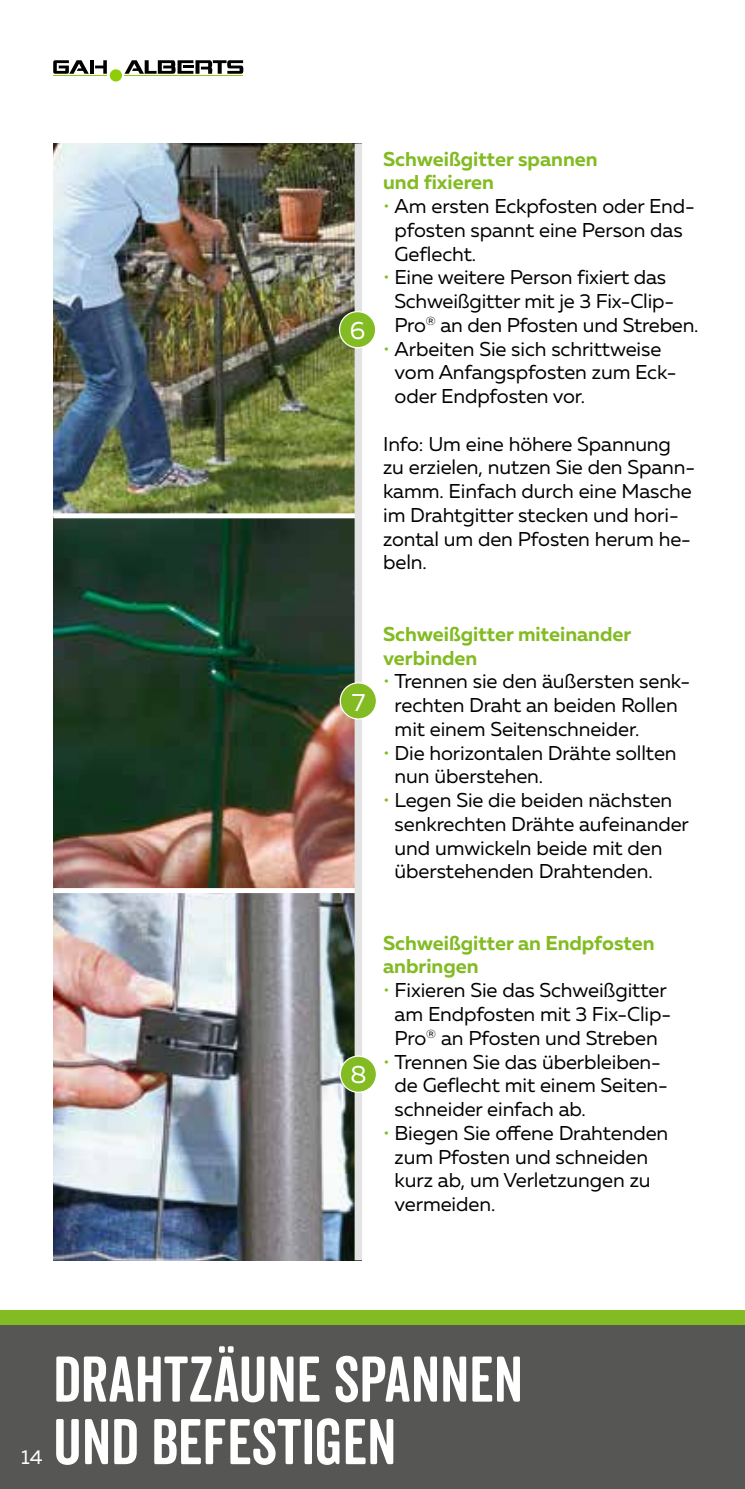
<style>
.page{position:relative;width:745px;height:1489px;background:#fff}
.page>*{position:absolute;margin:0;border:0;box-sizing:border-box;transform-origin:0 0}
.t1{font:62.5px/62.5px "Veneer Clean Soft";color:#fff}
.t2{font:25px "Muller";color:#fff}
.t3{font:20px/23.8px "Muller";letter-spacing:-.005em;color:#000}
.t4{font:700 20px/23.8px "Muller";color:#82bb22}
.t5{font:20px "Muller";color:#fff}
.s1{color:#82bb22}
</style>
<div class="page">
<div style="left:0;top:1310px;width:744px;height:14px;background:#82bb22"></div>
<svg style="left:744px;top:1310px;width:1px;height:14px"></svg>
<div style="left:0;top:1324px;width:744px;height:164px;background:#565655"></div>
<hr style="left:744px;top:1324px;width:1px;height:164px;background:#565655">
<svg style="left:53px;top:60px;width:36px;height:14px"></svg>
<hr style="left:90px;top:60px;width:4px;height:14px;background:#000">
<svg style="left:95px;top:60px;width:12px;height:14px"></svg>
<hr style="left:124px;top:75px;width:119px;height:1px;background:#90cc07">
<hr style="left:53px;top:75px;width:54px;height:1px;background:#90cc07">
<svg style="left:124px;top:60px;width:119px;height:14px"></svg>
<div style="left:110px;top:69px;width:12px;height:12px;background:#90cc07;border-radius:50%"></div>
<img style="left:53px;top:144px;width:301px;height:1116px">
<div style="left:53px;top:888px;width:304px;height:5px;background:#fff"></div>
<div style="left:53px;top:513px;width:304px;height:5px;background:#fff"></div>
<div style="left:354px;top:144px;width:8px;height:1116px;background:#e3e3e3"></div>
<div style="left:340px;top:683px;width:36px;height:36px;background:#82bb22;border-radius:50%"></div>
<div style="left:339px;top:682px;width:38px;height:37px;border:1px solid #fff;border-radius:50%"></div>
<div style="left:340px;top:1056px;width:36px;height:36px;background:#82bb22;border-radius:50%"></div>
<div style="left:339px;top:1055px;width:38px;height:37px;border:1px solid #fff;border-radius:50%"></div>
<div style="left:339px;top:311px;width:36px;height:37px;background:#82bb22;border-radius:50%"></div>
<div style="left:338px;top:311px;width:38px;height:37px;border:1px solid #fff;border-radius:50%"></div>
<p class="t2" style="left:349px;top:315px;width:17px">6</p>
<p class="t4" style="left:383px;top:146px;width:216px">Schweißgitter spannen und fixieren</p>
<p class="t3" style="left:394px;top:194px;width:301px;text-indent:-11px"><span class="s1">•</span> Am ersten Eckpfosten oder End&shy;pfosten spannt eine Person das<br>Geflecht.</p>
<p class="t3" style="left:394px;top:265px;width:305px;text-indent:-11px"><span class="s1">•</span> Eine weitere Person fixiert das<br>Schweißgitter mit je 3 Fix-Clip-<br>Pro<sup>®</sup> an den Pfosten und Streben.</p>
<p class="t3" style="left:394px;top:336px;width:283px;text-indent:-11px"><span class="s1">•</span> Arbeiten Sie sich schrittweise vom Anfangspfosten zum Eck&shy;oder Endpfosten vor.</p>
<p class="t3" style="left:383px;top:431px;width:313px">Info: Um eine höhere Spannung zu erzielen, nutzen Sie den Spann&shy;kamm. Einfach durch eine Masche im Drahtgitter stecken und hori&shy;zontal um den Pfosten herum he&shy;beln.</p>
<p class="t2" style="left:351px;top:687px;width:15px">7</p>
<p class="t4" style="left:383px;top:621px;width:249px">Schweißgitter miteinander verbinden</p>
<p class="t3" style="left:394px;top:669px;width:297px;text-indent:-11px"><span class="s1">•</span> Trennen sie den äußersten senk&shy;rechten Draht an beiden Rollen mit einem Seitenschneider.</p>
<p class="t3" style="left:394px;top:740px;width:283px;text-indent:-11px"><span class="s1">•</span> Die horizontalen Drähte sollten nun überstehen.</p>
<p class="t3" style="left:394px;top:788px;width:295px;text-indent:-11px"><span class="s1">•</span> Legen Sie die beiden nächsten senkrechten Drähte aufeinander und umwickeln beide mit den überstehenden Drahtenden.</p>
<p class="t2" style="left:350px;top:1059px;width:18px">8</p>
<p class="t4" style="left:383px;top:930px;width:273px">Schweißgitter an Endpfosten anbringen</p>
<p class="t3" style="left:383px;top:978px;width:289px;text-align:center"><span class="s1">•</span> Fixieren Sie das Schweißgitter am Endpfosten mit 3 Fix-Clip-<br>Pro<sup>®</sup> an Pfosten und Streben</p>
<p class="t3" style="left:394px;top:1049px;width:275px;text-indent:-11px"><span class="s1">•</span> Trennen Sie das überbleiben&shy;de Geflecht mit einem Seiten&shy;schneider einfach ab.</p>
<p class="t3" style="left:394px;top:1120px;width:275px;text-indent:-11px"><span class="s1">•</span> Biegen Sie offene Drahtenden zum Pfosten und schneiden kurz ab, um Verletzungen zu vermeiden.</p>
<p class="t5" style="left:21px;top:1444px;width:23px">14</p>
<h1 class="t1" style="left:53px;top:1347px;width:471px">DRAHTZÄUNE SPANNEN<br>UND BEFESTIGEN</h1>
</div>
